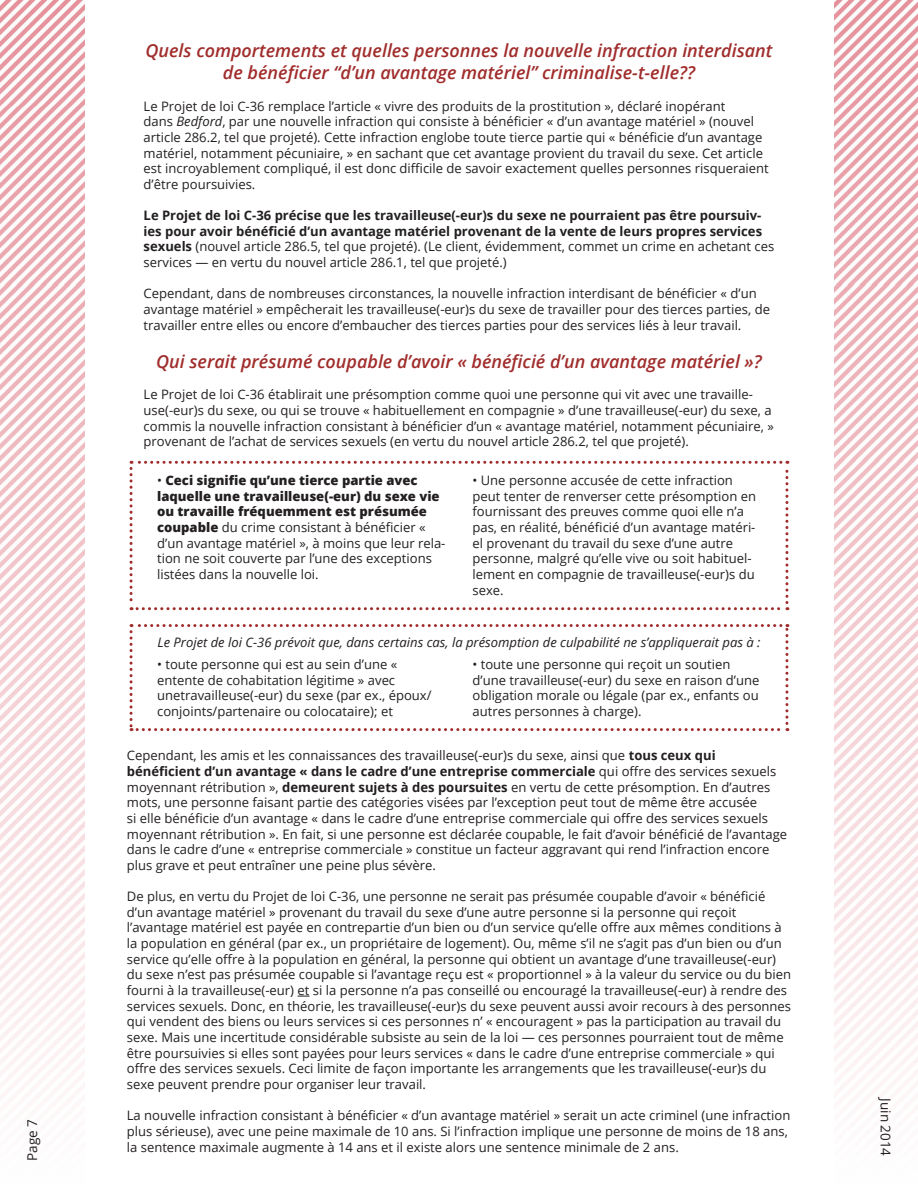
<style>
.page{position:relative;width:918px;height:1188px;background:#fff}
.page>*{position:absolute;margin:0;border:0;box-sizing:border-box;transform-origin:0 0}
.t1{font:italic 600 18px/21.6px "Open Sans";color:#a02d2c;text-align:center}
.t2{font:13.5px "Open Sans";color:#231f20}
.t3{font:13.05px/15.6px "Open Sans";color:#231f20}
.t4{font:700 13.05px/15.6px "Open Sans";color:#231f20}
.t5{font:italic 13.05px "Open Sans";color:#231f20}
.s1{font-style:italic}
.s2{font-weight:400}
.s3{font-weight:800}
.s4{font-weight:700}
</style>
<div class="page">
<img style="left:0;top:0;width:85px;height:1081px">
<img style="left:834px;top:0;width:84px;height:1081px">
<svg style="left:130px;top:624px;width:658px;height:107px"></svg>
<svg style="left:130px;top:461px;width:658px;height:149px"></svg>
<p class="t2" style="left:23px;top:1161px;width:43px;rotate:-90deg">Page 7</p>
<h1 class="t1" style="left:145px;top:39px;width:629px">Quels comportements et quelles personnes la nouvelle infraction interdisant de bénéficier “d’un avantage matériel” criminalise-t-elle??</h1>
<p class="t3" style="left:144px;top:98px;width:627px">Le Projet de loi C-36 remplace l’article « vivre des produits de la prostitution », déclaré inopérant<br>dans <span class="s1">Bedford</span>, par une nouvelle infraction qui consiste à bénéficier « d’un avantage matériel » (nouvel article 286.2, tel que projeté). Cette infraction englobe toute tierce partie qui « bénéficie d’un avantage matériel, notamment pécuniaire, » en sachant que cet avantage provient du travail du sexe. Cet article est incroyablement compliqué, il est donc difficile de savoir exactement quelles personnes risqueraient d’être poursuivies.</p>
<p class="t4" style="left:144px;top:207px;width:632px">Le Projet de loi C-36 précise que les travailleuse(-eur)s du sexe ne pourraient pas être poursuiv&shy;ies pour avoir bénéficié d’un avantage matériel provenant de la vente de leurs propres services sexuels <span class="s2">(nouvel article 286.5, tel que projeté). (Le client, évidemment, commet un crime en achetant ces services — en vertu du nouvel article 286.1, tel que projeté.)</span></p>
<p class="t3" style="left:144px;top:286px;width:628px">Cependant, dans de nombreuses circonstances, la nouvelle infraction interdisant de bénéficier « d’un avantage matériel » empêcherait les travailleuse(-eur)s du sexe de travailler pour des tierces parties, de travailler entre elles ou encore d’embaucher des tierces parties pour des services liés à leur travail.</p>
<h1 class="t1" style="left:156px;top:350px;width:607px">Qui serait présumé coupable d’avoir « bénéficié d’un avantage matériel »?</h1>
<p class="t3" style="left:144px;top:387px;width:632px">Le Projet de loi C-36 établirait une présomption comme quoi une personne qui vit avec une travaille&shy;use(-eur)s du sexe, ou qui se trouve « habituellement en compagnie » d’une travailleuse(-eur) du sexe, a commis la nouvelle infraction consistant à bénéficier d’un « avantage matériel, notamment pécuniaire, » provenant de l’achat de services sexuels (en vertu du nouvel article 286.2, tel que projeté).</p>
<p class="t3" style="left:157px;top:472px;width:290px">• <span class="s3">Ceci signifie qu’une tierce partie avec laquelle une travailleuse(-eur) du sexe vie ou travaille fréquemment est présumée coupable</span> du crime consistant à bénéficier « d’un avantage matériel », à moins que leur rela&shy;tion ne soit couverte par l’une des exceptions listées dans la nouvelle loi.</p>
<p class="t3" style="left:472px;top:472px;width:285px">• Une personne accusée de cette infraction peut tenter de renverser cette présomption en fournissant des preuves comme quoi elle n’a pas, en réalité, bénéficié d’un avantage matéri&shy;el provenant du travail du sexe d’une autre personne, malgré qu’elle vive ou soit habituel&shy;lement en compagnie de travailleuse(-eur)s du sexe.</p>
<p class="t5" style="left:157px;top:634px;width:605px">Le Projet de loi C-36 prévoit que, dans certains cas, la présomption de culpabilité ne s’appliquerait pas à :</p>
<p class="t3" style="left:157px;top:656px;width:276px">• toute personne qui est au sein d’une « entente de cohabitation légitime » avec unetravailleuse(-eur) du sexe (par ex., époux/ conjoints/partenaire ou colocataire); et</p>
<p class="t3" style="left:472px;top:656px;width:288px">• toute une personne qui reçoit un soutien d’une travailleuse(-eur) du sexe en raison d’une obligation morale ou légale (par ex., enfants ou autres personnes à charge).</p>
<p class="t3" style="left:127px;top:747px;width:662px">Cependant, les amis et les connaissances des travailleuse(-eur)s du sexe, ainsi que <span class="s4">tous ceux qui bénéficient d’un avantage « dans le cadre d’une entreprise commerciale</span> qui offre des services sexuels moyennant rétribution », <span class="s4">demeurent sujets à des poursuites</span> en vertu de cette présomption. En d’autres mots, une personne faisant partie des catégories visées par l’exception peut tout de même être accusée<br>si elle bénéficie d’un avantage « dans le cadre d’une entreprise commerciale qui offre des services sexuels moyennant rétribution ». En fait, si une personne est déclarée coupable, le fait d’avoir bénéficié de l’avantage dans le cadre d’une « entreprise commerciale » constitue un facteur aggravant qui rend l’infraction encore plus grave et peut entraîner une peine plus sévère.</p>
<p class="t3" style="left:127px;top:888px;width:666px">De plus, en vertu du Projet de loi C-36, une personne ne serait pas présumée coupable d’avoir « bénéficié d’un avantage matériel » provenant du travail du sexe d’une autre personne si la personne qui reçoit l’avantage matériel est payée en contrepartie d’un bien ou d’un service qu’elle offre aux mêmes conditions à la population en général (par ex., un propriétaire de logement). Ou, même s’il ne s’agit pas d’un bien ou d’un service qu’elle offre à la population en général, la personne qui obtient un avantage d’une travailleuse(-eur) du sexe n’est pas présumée coupable si l’avantage reçu est « proportionnel » à la valeur du service ou du bien fourni à la travailleuse(-eur) et si la personne n’a pas conseillé ou encouragé la travailleuse(-eur) à rendre des services sexuels. Donc, en théorie, les travailleuse(-eur)s du sexe peuvent aussi avoir recours à des personnes qui vendent des biens ou leurs services si ces personnes n’ « encouragent » pas la participation au travail du sexe. Mais une incertitude considérable subsiste au sein de la loi — ces personnes pourraient tout de même être poursuivies si elles sont payées pour leurs services « dans le cadre d’une entreprise commerciale » qui offre des services sexuels. Ceci limite de façon importante les arrangements que les travailleuse(-eur)s du sexe peuvent prendre pour organiser leur travail.</p>
<p class="t3" style="left:127px;top:1108px;width:665px">La nouvelle infraction consistant à bénéficier « d’un avantage matériel » serait un acte criminel (une infraction plus sérieuse), avec une peine maximale de 10 ans. Si l’infraction implique une personne de moins de 18 ans, la sentence maximale augmente à 14 ans et il existe alors une sentence minimale de 2 ans.</p>
<p class="t2" style="left:895px;top:1098px;width:59px;rotate:90deg">Juin 2014</p>
</div>
